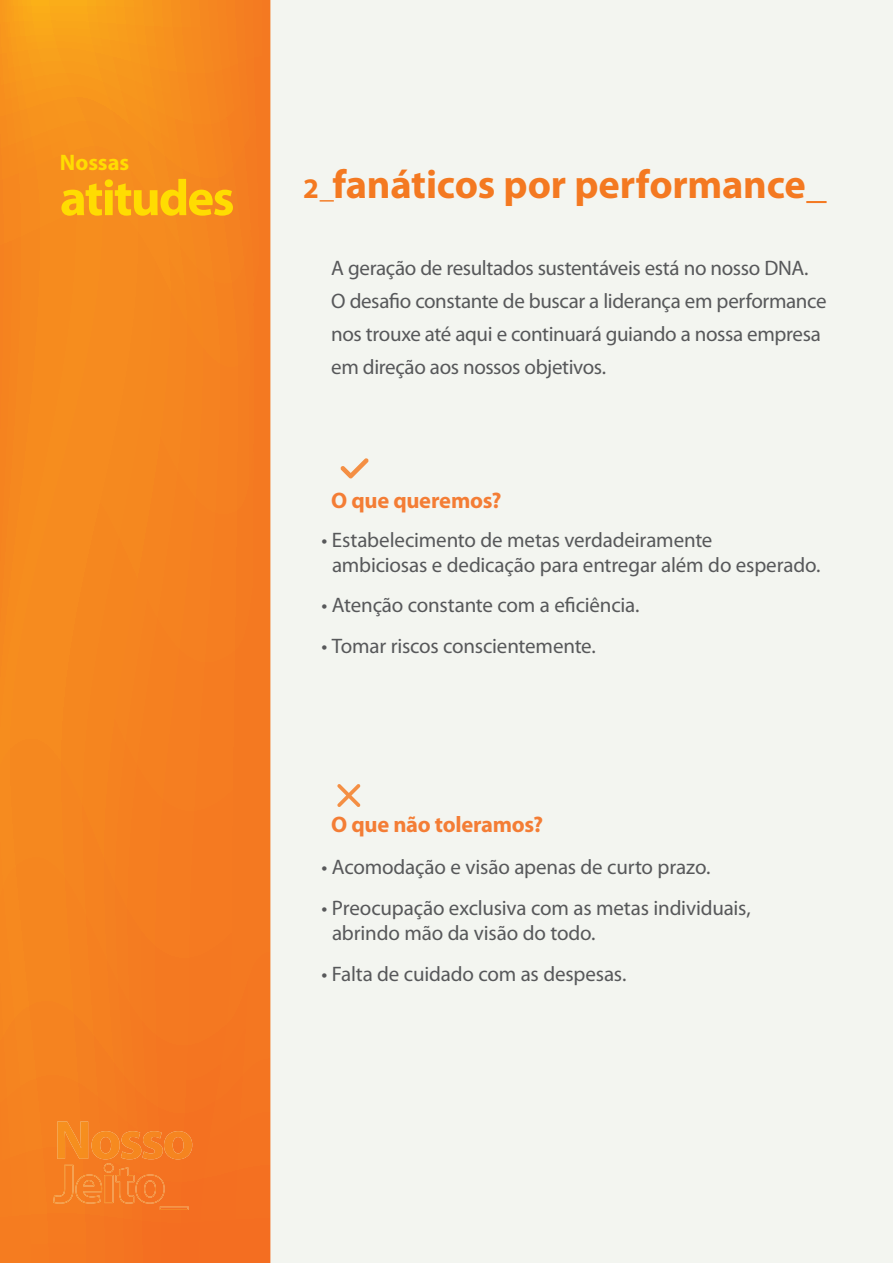
<style>
.page{position:relative;width:893px;height:1263px;background:#f3f5f0}
.page>*{position:absolute;margin:0;border:0;box-sizing:border-box;transform-origin:0 0}
.t1{font:700 51px "Myriad Pro";letter-spacing:-.035em;color:#ffdc01}
.t2{font:700 40.5px "Myriad Pro";letter-spacing:-.005em;color:#f47921}
.t3{font:700 22.5px "Myriad Pro";letter-spacing:-.01em;color:#f37d35}
.t4{font:700 22.5px "Myriad Pro";letter-spacing:-.005em;color:#ffdc01}
.t5{font:21px/33px "Myriad Pro";letter-spacing:-.015em;color:#57585a}
.s1{font-size:28.5px}
</style>
<div class="page">
<svg style="left:0;top:0;width:270px;height:1263px;background:#f5831f"></svg>
<svg style="left:340px;top:458px;width:29px;height:20px"></svg>
<svg style="left:337px;top:784px;width:23px;height:23px"></svg>
<img style="left:57px;top:1121px;width:31px;height:38px">
<img style="left:92px;top:1131px;width:100px;height:28px">
<img style="left:53px;top:1165px;width:21px;height:39px">
<img style="left:75px;top:1174px;width:27px;height:29px">
<img style="left:104px;top:1163px;width:10px;height:40px">
<img style="left:116px;top:1167px;width:18px;height:36px">
<img style="left:135px;top:1174px;width:30px;height:30px">
<img style="left:160px;top:1206px;width:28px;height:4px">
<p class="t4" style="left:60px;top:149px;width:71px">Nossas</p>
<h1 class="t1" style="left:60px;top:169px;width:176px">atitudes</h1>
<h2 class="t2" style="left:303px;top:161px;width:525px"><span class="s1">2_</span>fanáticos por performance_</h2>
<p class="t5" style="left:331px;top:251px;width:497px">A geração de resultados sustentáveis está no nosso DNA.<br>O desafio constante de buscar a liderança em performance nos trouxe até aqui e continuará guiando a nossa empresa em direção aos nossos objetivos.</p>
<p class="t3" style="left:331px;top:488px;width:172px">O que queremos?</p>
<p class="t5" style="left:332px;top:527px;width:490px;line-height:25.2px;text-indent:-10px">• Estabelecimento de metas verdadeiramente<br>ambiciosas e dedicação para entregar além do esperado.</p>
<p class="t5" style="left:322px;top:589px;width:320px">• Atenção constante com a eficiência.</p>
<p class="t5" style="left:322px;top:630px;width:276px">• Tomar riscos conscientemente.</p>
<p class="t3" style="left:331px;top:812px;width:214px">O que não toleramos?</p>
<p class="t5" style="left:322px;top:851px;width:390px">• Acomodação e visão apenas de curto prazo.</p>
<p class="t5" style="left:332px;top:896px;width:420px;line-height:25.2px;text-indent:-10px">• Preocupação exclusiva com as metas individuais, abrindo mão da visão do todo.</p>
<p class="t5" style="left:322px;top:957px;width:306px">• Falta de cuidado com as despesas.</p>
</div>
